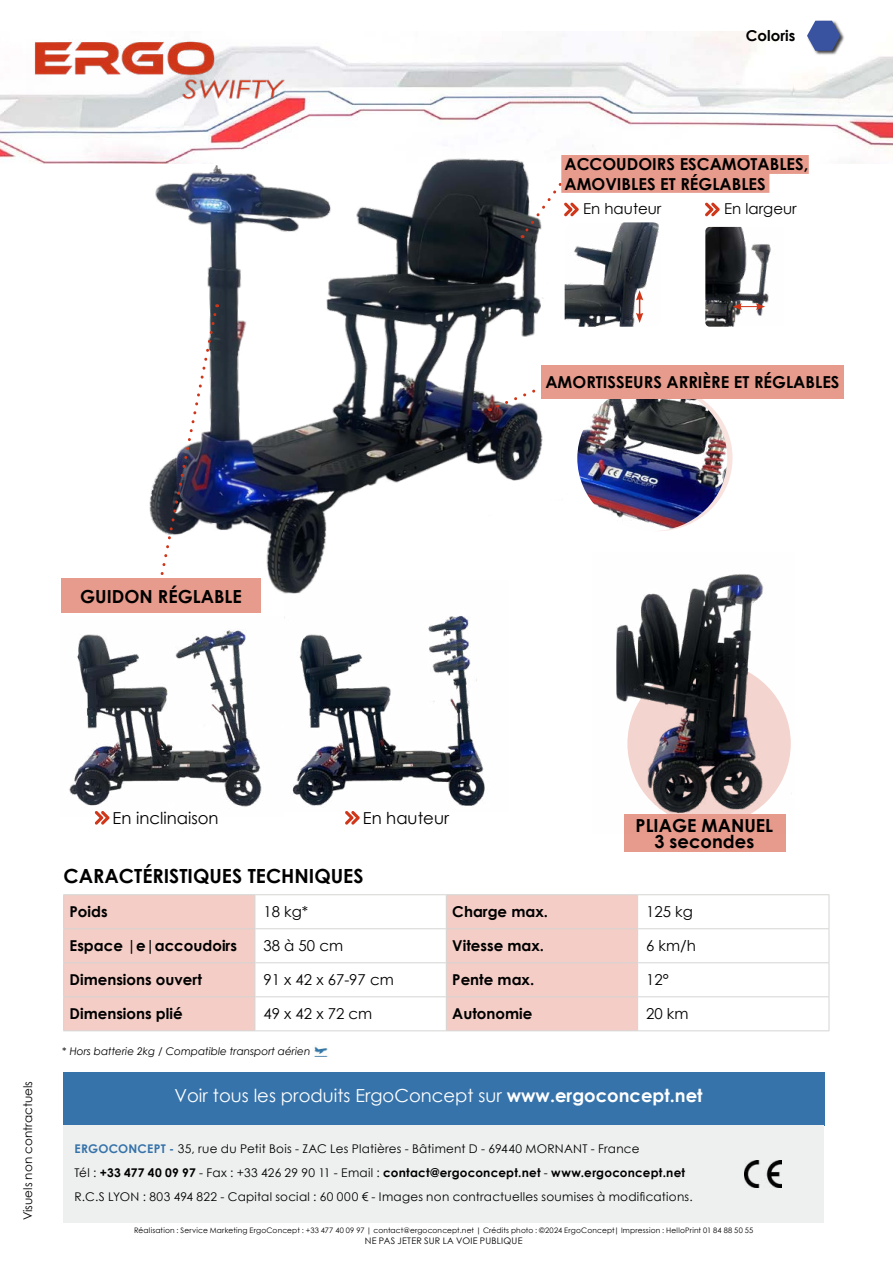
<style>
.page{position:relative;width:893px;height:1263px;background:#fff}
.page>*{position:absolute;margin:0;border:0;box-sizing:border-box;transform-origin:0 0}
.t1{font:700 19.5px "Century Gothic";color:#000}
.t2{font:18px "Century Gothic";color:#fff}
.t3{font:700 18px/16.5px "Century Gothic";color:#000;text-align:center}
.t4{font:700 16.5px/19.8px "Century Gothic";color:#000}
.t5{font:16.5px "Century Gothic";color:#000}
.t6{font:700 15px "Century Gothic";color:#000}
.t7{font:15px "Century Gothic";color:#000}
.t8{font:12px/24px "Century Gothic";letter-spacing:.02em;color:#000}
.t9{font:12px "Century Gothic";color:#000}
.t10{font:italic 10.5px "Century Gothic";color:#000}
.t11{font:9px "Century Gothic";letter-spacing:.025em;color:#000}
.t12{font:7.5px "Century Gothic";letter-spacing:.02em;color:#000}
.s1{font-style:normal}
.s2{font-weight:700}
.s3{font-weight:700;color:#3673aa}
</style>
<div class="page">
<img style="left:0;top:31px;width:893px;height:132px">
<div style="left:64px;top:1072px;width:761px;height:53px;background:#3673aa"></div>
<div style="left:64px;top:1125px;width:760px;height:98px;background:#eef0ef"></div>
<img style="left:745px;top:1161px;width:36px;height:26px">
<svg style="left:64px;top:895px;width:573px;height:135px;fill:#f3cdc6"></svg>
<hr style="left:63px;top:894px;width:192px;height:1px;background:#d5d5d4">
<hr style="left:63px;top:895px;width:1px;height:33px;background:#d5d5d4">
<hr style="left:255px;top:894px;width:191px;height:1px;background:#d5d5d4">
<hr style="left:255px;top:895px;width:1px;height:33px;background:#d5d5d4">
<hr style="left:446px;top:894px;width:192px;height:1px;background:#d5d5d4">
<hr style="left:446px;top:895px;width:1px;height:33px;background:#d5d5d4">
<hr style="left:638px;top:894px;width:191px;height:1px;background:#d5d5d4">
<hr style="left:637px;top:895px;width:1px;height:33px;background:#d5d5d4">
<hr style="left:829px;top:895px;width:1px;height:33px;background:#d5d5d4">
<hr style="left:63px;top:928px;width:192px;height:1px;background:#d5d5d4">
<hr style="left:63px;top:929px;width:1px;height:33px;background:#d5d5d4">
<hr style="left:255px;top:928px;width:191px;height:1px;background:#d5d5d4">
<hr style="left:255px;top:929px;width:1px;height:33px;background:#d5d5d4">
<hr style="left:446px;top:928px;width:192px;height:1px;background:#d5d5d4">
<hr style="left:446px;top:929px;width:1px;height:33px;background:#d5d5d4">
<hr style="left:638px;top:928px;width:191px;height:1px;background:#d5d5d4">
<hr style="left:637px;top:929px;width:1px;height:33px;background:#d5d5d4">
<hr style="left:829px;top:929px;width:1px;height:33px;background:#d5d5d4">
<hr style="left:63px;top:962px;width:192px;height:1px;background:#d5d5d4">
<hr style="left:63px;top:963px;width:1px;height:33px;background:#d5d5d4">
<hr style="left:255px;top:962px;width:191px;height:1px;background:#d5d5d4">
<hr style="left:255px;top:963px;width:1px;height:33px;background:#d5d5d4">
<hr style="left:446px;top:962px;width:192px;height:1px;background:#d5d5d4">
<hr style="left:446px;top:963px;width:1px;height:33px;background:#d5d5d4">
<hr style="left:638px;top:962px;width:191px;height:1px;background:#d5d5d4">
<hr style="left:637px;top:963px;width:1px;height:33px;background:#d5d5d4">
<hr style="left:829px;top:963px;width:1px;height:33px;background:#d5d5d4">
<hr style="left:63px;top:997px;width:1px;height:33px;background:#d5d5d4">
<hr style="left:255px;top:997px;width:1px;height:33px;background:#d5d5d4">
<hr style="left:446px;top:997px;width:1px;height:33px;background:#d5d5d4">
<hr style="left:637px;top:997px;width:1px;height:33px;background:#d5d5d4">
<hr style="left:829px;top:997px;width:1px;height:33px;background:#d5d5d4">
<hr style="left:63px;top:996px;width:192px;height:1px;background:#d5d5d4">
<hr style="left:255px;top:996px;width:191px;height:1px;background:#d5d5d4">
<hr style="left:446px;top:996px;width:192px;height:1px;background:#d5d5d4">
<hr style="left:638px;top:996px;width:191px;height:1px;background:#d5d5d4">
<hr style="left:63px;top:1030px;width:192px;height:1px;background:#d5d5d4">
<hr style="left:255px;top:1030px;width:191px;height:1px;background:#d5d5d4">
<hr style="left:446px;top:1030px;width:192px;height:1px;background:#d5d5d4">
<hr style="left:638px;top:1030px;width:191px;height:1px;background:#d5d5d4">
<img style="left:314px;top:1046px;width:14px;height:10px">
<img style="left:27px;top:39px;width:302px;height:66px">
<div style="left:806px;top:20px;width:38px;height:35px;background:#000;opacity:.75"></div>
<svg style="left:807px;top:21px;width:33px;height:30px"></svg>
<img style="left:607px;top:398px;width:120px;height:133px">
<div style="left:624px;top:815px;width:161px;height:37px;background:#e79b8c"></div>
<img style="left:616px;top:574px;width:176px;height:259px">
<img style="left:94px;top:114px;width:513px;height:480px">
<img style="left:705px;top:238px;width:66px;height:89px">
<img style="left:565px;top:238px;width:92px;height:89px">
<img style="left:69px;top:630px;width:193px;height:183px">
<img style="left:285px;top:580px;width:223px;height:226px">
<svg style="left:157px;top:304px;width:61px;height:274px"></svg>
<div style="left:61px;top:578px;width:200px;height:35px;background:#e79b8c"></div>
<svg style="left:95px;top:811px;width:15px;height:14px"></svg>
<svg style="left:345px;top:811px;width:15px;height:14px"></svg>
<svg style="left:489px;top:382px;width:64px;height:30px"></svg>
<div style="left:541px;top:365px;width:303px;height:33px;background:#e79b8c"></div>
<svg style="left:732px;top:303px;width:33px;height:7px"></svg>
<svg style="left:636px;top:290px;width:7px;height:33px"></svg>
<svg style="left:521px;top:155px;width:288px;height:83px"></svg>
<h2 class="t3" style="left:80px;top:587px;width:163px">GUIDON RÉGLABLE</h2>
<p class="t6" style="left:746px;top:24px;width:51px">Coloris</p>
<h3 class="t4" style="left:564px;top:153px;width:245px">ACCOUDOIRS ESCAMOTABLES,<br>AMOVIBLES ET RÉGLABLES</h3>
<p class="t7" style="left:583px;top:198px;width:80px">En hauteur</p>
<p class="t7" style="left:724px;top:198px;width:74px">En largeur</p>
<h3 class="t4" style="left:545px;top:371px;width:296px">AMORTISSEURS ARRIÈRE ET RÉGLABLES</h3>
<p class="t9" style="left:20px;top:1220px;width:141px;rotate:-90deg">Visuels non contractuels</p>
<h3 class="t5" style="left:113px;top:806px;width:108px">En inclinaison</h3>
<h3 class="t5" style="left:363px;top:806px;width:88px">En hauteur</h3>
<h2 class="t3" style="left:636px;top:816px;width:139px">PLIAGE MANUEL<br>3 secondes</h2>
<h1 class="t1" style="left:64px;top:861px;width:301px">CARACTÉRISTIQUES TECHNIQUES</h1>
<p class="t6" style="left:70px;top:900px;width:40px">Poids</p>
<p class="t7" style="left:263px;top:901px;width:46px">18 kg*</p>
<p class="t6" style="left:452px;top:900px;width:97px">Charge max.</p>
<p class="t7" style="left:646px;top:901px;width:48px">125 kg</p>
<p class="t6" style="left:70px;top:934px;width:169px">Espace |e|accoudoirs</p>
<p class="t7" style="left:263px;top:935px;width:81px">38 à 50 cm</p>
<p class="t6" style="left:452px;top:934px;width:93px">Vitesse max.</p>
<p class="t7" style="left:646px;top:935px;width:51px">6 km/h</p>
<p class="t6" style="left:70px;top:968px;width:134px">Dimensions ouvert</p>
<p class="t7" style="left:263px;top:969px;width:132px">91 x 42 x 67-97 cm</p>
<p class="t6" style="left:452px;top:968px;width:83px">Pente max.</p>
<p class="t7" style="left:646px;top:969px;width:24px">12°</p>
<p class="t6" style="left:70px;top:1003px;width:115px">Dimensions plié</p>
<p class="t7" style="left:263px;top:1003px;width:110px">49 x 42 x 72 cm</p>
<p class="t6" style="left:452px;top:1003px;width:82px">Autonomie</p>
<p class="t7" style="left:646px;top:1003px;width:44px">20 km</p>
<p class="t10" style="left:62px;top:1043px;width:250px"><span class="s1">*</span> Hors batterie 2kg / Compatible transport aérien</p>
<h2 class="t2" style="left:174px;top:1083px;width:530px">Voir tous les produits ErgoConcept sur <span class="s2">www.ergoconcept.net</span></h2>
<p class="t8" style="left:74px;top:1137px;width:620px"><span class="s3">ERGOCONCEPT -</span> 35, rue du Petit Bois - ZAC Les Platières - Bâtiment D - 69440 MORNANT - France<br>Tél : <span class="s2">+33 477 40 09 97</span> - Fax : +33 426 29 90 11 - Email : <span class="s2">contact@ergoconcept.net</span> - <span class="s2">www.ergoconcept.net<br></span>R.C.S LYON : 803 494 822 - Capital social : 60 000 € - Images non contractuelles soumises à modifications.</p>
<p class="t12" style="left:134px;top:1225px;width:621px">Réalisation : Service Marketing ErgoConcept : +33 477 40 09 97 | contact@ergoconcept.net | Crédits photo : ©2024 ErgoConcept| Impression : HelloPrint 01 84 88 50 55</p>
<p class="t11" style="left:365px;top:1235px;width:159px">NE PAS JETER SUR LA VOIE PUBLIQUE</p>
</div>
